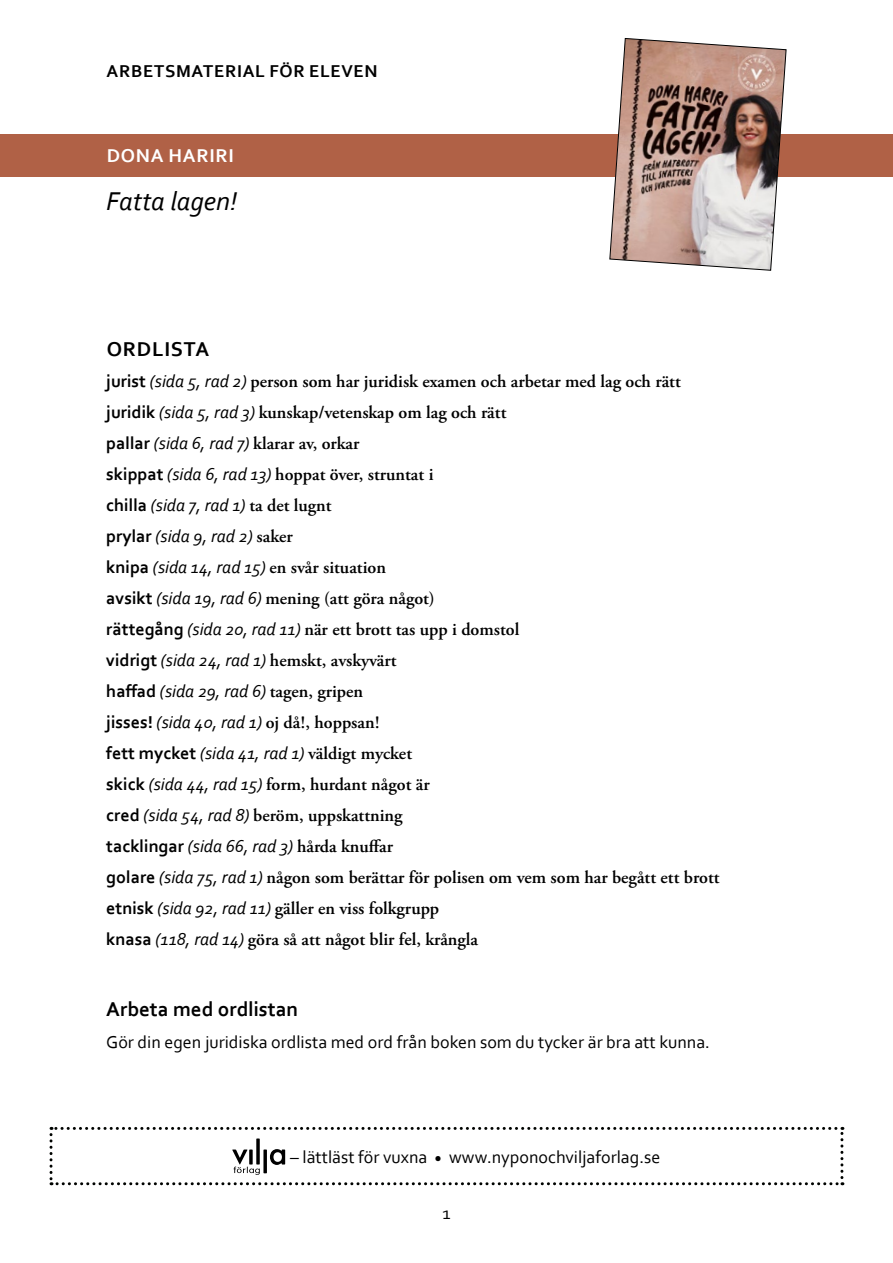
<style>
.page{position:relative;width:893px;height:1263px;background:#fff}
.page>*{position:absolute;margin:0;border:0;box-sizing:border-box;transform-origin:0 0}
.t1{font:italic 27px "Corbel";color:#000}
.t2{font:700 21px "Corbel";color:#000}
.t3{font:700 21px "Corbel";letter-spacing:.04em;color:#000}
.t4{font:700 19.5px "Corbel";letter-spacing:.04em;color:#fff}
.t5{font:600 18px/31px "Adobe Garamond Pro";color:#000}
.t6{font:italic 18px/31px "Corbel";color:#000}
.t7{font:18px "Corbel";color:#000}
.t8{font:700 18px "Corbel";letter-spacing:.04em;color:#000}
.s1{font-family:"Corbel";font-weight:700}
.s2{font-family:"Corbel";font-weight:400;font-style:italic}
.s3{font-weight:700;font-style:normal}
.s4{font-family:"Adobe Garamond Pro";font-weight:600;font-style:normal}
</style>
<div class="page">
<div style="left:0;top:134px;width:893px;height:42px;background:#b06146"></div>
<svg style="left:609px;top:38px;width:177px;height:233px;background:#b39a92"></svg>
<svg style="left:50px;top:1127px;width:793px;height:58px"></svg>
<p class="t8" style="left:107px;top:60px;width:272px">ARBETSMATERIAL FÖR ELEVEN</p>
<p class="t4" style="left:107px;top:144px;width:129px">DONA HARIRI</p>
<h1 class="t1" style="left:106px;top:184px;width:133px">Fatta lagen!</h1>
<p class="t3" style="left:107px;top:336px;width:104px">ORDLISTA</p>
<p class="t5" style="left:106px;top:366px;width:576px"><span class="s1">jurist</span> <span class="s2">(sida 5, rad 2)</span> person som har juridisk examen och arbetar med lag och rätt <span class="s1">juridik</span> <span class="s2">(sida 5, rad 3)</span> kunskap/vetenskap om lag och rätt<br><span class="s1">pallar</span> <span class="s2">(sida 6, rad 7)</span> klarar av, orkar<br><span class="s1">skippat</span> <span class="s2">(sida 6, rad 13)</span> hoppat över, struntat i</p>
<p class="t6" style="left:106px;top:489px;width:227px"><span class="s3">chilla</span> (sida 7, rad 1) <span class="s4">ta det lugnt </span><span class="s3">prylar</span> (sida 9, rad 2) <span class="s4">saker</span></p>
<p class="t5" style="left:106px;top:552px;width:415px"><span class="s1">knipa</span> <span class="s2">(sida 14, rad 15)</span> en svår situation<br><span class="s1">avsikt</span> <span class="s2">(sida 19, rad 6)</span> mening (att göra något)<br><span class="s1">rättegång</span> <span class="s2">(sida 20, rad 11)</span> när ett brott tas upp i domstol <span class="s1">vidrigt</span> <span class="s2">(sida 24, rad 1)</span> hemskt, avskyvärt</p>
<p class="t6" style="left:106px;top:675px;width:258px"><span class="s3">haffad</span> (sida 29, rad 6) <span class="s4">tagen, gripen</span></p>
<p class="t5" style="left:106px;top:707px;width:275px"><span class="s1">jisses!</span> <span class="s2">(sida 40, rad 1)</span> oj då!, hoppsan!</p>
<p class="t6" style="left:106px;top:737px;width:307px"><span class="s3">fett mycket</span> (sida 41, rad 1) <span class="s4">väldigt mycket</span></p>
<p class="t5" style="left:106px;top:769px;width:325px"><span class="s1">skick</span> <span class="s2">(sida 44, rad 15)</span> form, hurdant något är <span class="s1">cred</span> <span class="s2">(sida 54, rad 8)</span> beröm, uppskattning</p>
<p class="t6" style="left:106px;top:830px;width:288px"><span class="s3">tacklingar</span> (sida 66, rad 3) <span class="s4">hårda knuffar</span></p>
<p class="t5" style="left:106px;top:862px;width:615px"><span class="s1">golare</span> <span class="s2">(sida 75, rad 1)</span> någon som berättar för polisen om vem som har begått ett brott <span class="s1">etnisk</span> <span class="s2">(sida 92, rad 11)</span> gäller en viss folkgrupp<br><span class="s1">knasa</span> <span class="s2">(118, rad 14)</span> göra så att något blir fel, krångla</p>
<p class="t2" style="left:106px;top:996px;width:193px">Arbeta med ordlistan</p>
<p class="t7" style="left:106px;top:1031px;width:605px">Gör din egen juridiska ordlista med ord från boken som du tycker är bra att kunna.</p>
<p class="t7" style="left:290px;top:1146px;width:372px">– lättläst för vuxna <sub>•</sub> www.nyponochviljaforlag.se</p>
<p class="t7" style="left:442px;top:1202px;width:10px">1</p>
</div>
